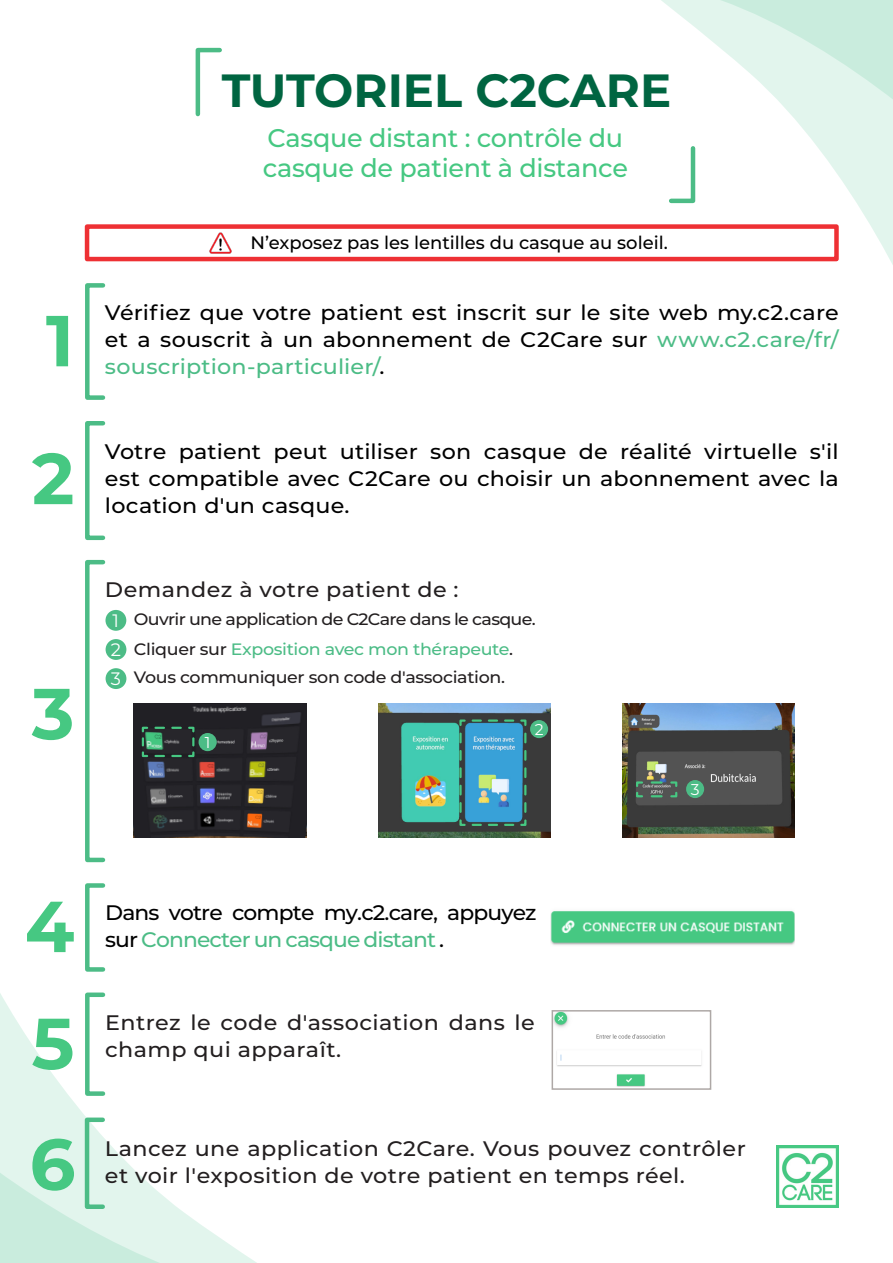
<style>
.page{position:relative;width:893px;height:1263px;background:#fff}
.page>*{position:absolute;margin:0;border:0;box-sizing:border-box;transform-origin:0 0}
.numero_point{font:700 72px "Montserrat";color:#46c882}
.t1{font:700 46.5px "Montserrat";color:#006541}
.t2{font:500 25.5px/30px "Montserrat";letter-spacing:-.01em;color:#46c882}
.t3{font:500 21px/27px "Montserrat";color:#000;scale:1.06 1}
.t4{font:500 21px "Montserrat";letter-spacing:.02em;color:#231f20;scale:1.06 1}
.t5{font:500 21px/27px "Montserrat";letter-spacing:-.04em;color:#000;scale:1.04 1}
.t6{font:500 21px "Montserrat";letter-spacing:.005em;color:#4cbc86;scale:1.06 1}
.t7{font:500 18px "Montserrat";color:#000}
.t8{font:18px "Montserrat";color:#fff}
.t9{font:500 16.5px "Montserrat";letter-spacing:-.04em;color:#231f20;scale:1.06 1}
.t10{font:500 16.5px "Montserrat";letter-spacing:-.02em;color:#4cbc86;scale:1.06 1}
.t11{font:500 16.5px "Montserrat";letter-spacing:-.02em;color:#231f20;scale:1.06 1}
.t12{font:15.75px "Montserrat";color:#fff}
.t13{font:15.6px "Montserrat";color:#fff}
.s1{color:#4cbc86}
.s2{color:#000}
.s3{color:#231f20}
</style>
<div class="page">
<svg style="left:378px;top:0;width:515px;height:265px"></svg>
<svg style="left:0;top:834px;width:552px;height:429px"></svg>
<img style="left:776px;top:1145px;width:63px;height:63px">
<svg style="left:195px;top:47px;width:27px;height:70px"></svg>
<svg style="left:667px;top:144px;width:30px;height:61px"></svg>
<div style="left:85px;top:283px;width:20px;height:117px;border:4px solid #4cbc86"></div>
<img style="left:209px;top:232px;width:23px;height:22px">
<div style="left:85px;top:224px;width:754px;height:37px;border:4px solid #ee3034"></div>
<div style="left:85px;top:421px;width:20px;height:119px;border:4px solid #4cbc86"></div>
<div style="left:85px;top:992px;width:20px;height:104px;border:4px solid #4cbc86"></div>
<img style="left:555px;top:1013px;width:147px;height:74px">
<div style="left:552px;top:1010px;width:159px;height:80px;border:2px solid #aea8a6"></div>
<div style="left:85px;top:883px;width:20px;height:89px;border:4px solid #4cbc86"></div>
<img style="left:550px;top:907px;width:245px;height:39px">
<div style="left:85px;top:560px;width:20px;height:302px;border:4px solid #4cbc86"></div>
<div style="left:105px;top:610px;width:21px;height:21px;background:#4cbc86;border-radius:50%"></div>
<div style="left:106px;top:639px;width:20px;height:21px;background:#4cbc86;border-radius:50%"></div>
<div style="left:106px;top:668px;width:20px;height:21px;background:#4cbc86;border-radius:50%"></div>
<img style="left:378px;top:704px;width:172px;height:133px">
<svg style="left:458px;top:718px;width:70px;height:109px;background:#4896b2"></svg>
<div style="left:530px;top:720px;width:18px;height:18px;background:#4cbc86;border-radius:50%"></div>
<img style="left:623px;top:704px;width:172px;height:133px">
<div style="left:686px;top:780px;width:18px;height:18px;background:#4cbc86;border-radius:50%"></div>
<svg style="left:635px;top:780px;width:43px;height:18px"></svg>
<img style="left:134px;top:704px;width:172px;height:133px">
<div style="left:199px;top:733px;width:18px;height:18px;background:#4cbc86;border-radius:50%"></div>
<svg style="left:141px;top:725px;width:55px;height:33px;background:#315143"></svg>
<div style="left:85px;top:1117px;width:20px;height:92px;border:4px solid #4cbc86"></div>
<p class="t1" style="left:222px;top:57px;width:451px">TUTORIEL C2CARE</p>
<p class="t2" style="left:263px;top:122px;width:367px">Casque distant : contrôle du casque de patient à distance</p>
<p class="numero_point" style="left:46px;top:289px;width:30px">1</p>
<p class="t7" style="left:251px;top:230px;width:419px">N’exposez pas les lentilles du casque au soleil.</p>
<p class="t3" style="left:105px;top:299px;width:694px">Vérifiez que votre patient est inscrit sur le site web my.c2.care et a souscrit à un abonnement de C2Care sur <span class="s1">www.c2.care/fr/</span></p>
<p class="t6" style="left:105px;top:352px;width:265px">souscription-particulier/<span class="s2">.</span></p>
<p class="numero_point" style="left:32px;top:427px;width:44px">2</p>
<p class="t3" style="left:105px;top:437px;width:694px;text-align:justify">Votre patient peut utiliser son casque de réalité virtuelle s'il est compatible avec C2Care ou choisir un abonnement avec la location d'un casque.</p>
<p class="t4" style="left:105px;top:575px;width:335px">Demandez à votre patient de :</p>
<p class="numero_point" style="left:32px;top:662px;width:44px">3</p>
<p class="t8" style="left:113px;top:608px;width:8px">1</p>
<p class="t8" style="left:111px;top:637px;width:12px">2</p>
<p class="t8" style="left:111px;top:666px;width:12px">3</p>
<p class="t9" style="left:134px;top:608px;width:381px">Ouvrir une application de C2Care dans le casque.</p>
<p class="t10" style="left:134px;top:637px;width:359px"><span class="s3">Cliquer sur</span> Exposition avec mon thérapeute<span class="s3">.</span></p>
<p class="t11" style="left:134px;top:666px;width:352px">Vous communiquer son code d'association.</p>
<p class="t12" style="left:205px;top:731px;width:7px">1</p>
<p class="t13" style="left:535px;top:718px;width:10px">2</p>
<p class="numero_point" style="left:25px;top:875px;width:51px">4</p>
<p class="t5" style="left:105px;top:898px;width:416px">Dans votre compte my.c2.care, appuyez sur <span class="s1">Connecter un casque distant</span> .</p>
<p class="numero_point" style="left:32px;top:991px;width:44px">5</p>
<p class="t4" style="left:105px;top:1008px;width:407px">Entrez le code d'association dans le</p>
<p class="t4" style="left:105px;top:1035px;width:224px">champ qui apparaît.</p>
<p class="t13" style="left:691px;top:778px;width:10px">3</p>
<p class="numero_point" style="left:30px;top:1112px;width:47px">6</p>
<p class="t4" style="left:105px;top:1133px;width:606px">Lancez une application C2Care. Vous pouvez contrôler</p>
<p class="t4" style="left:105px;top:1160px;width:549px">et voir l'exposition de votre patient en temps réel.</p>
</div>
